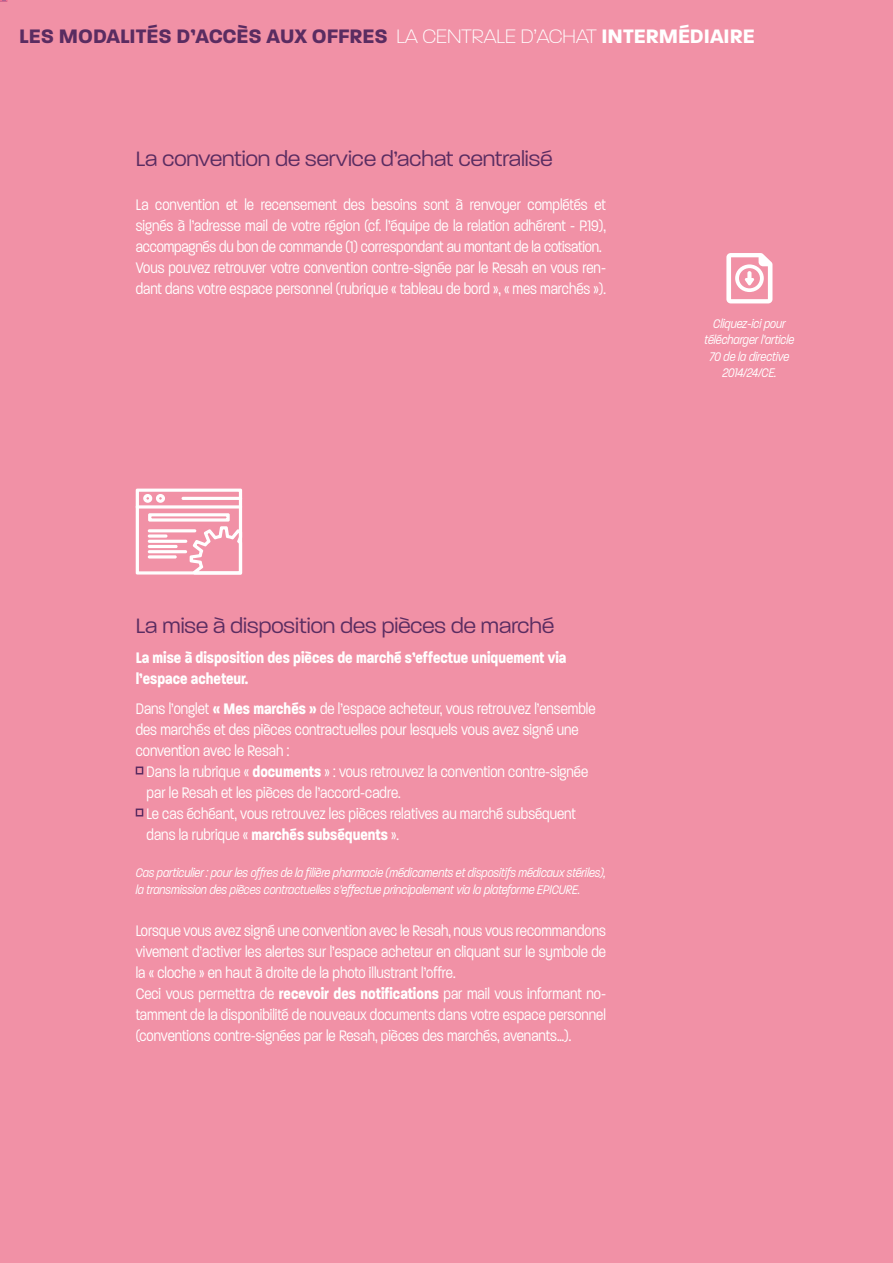
<style>
.page{position:relative;width:893px;height:1263px;background:#f191a6}
.page>*{position:absolute;margin:0;border:0;box-sizing:border-box;transform-origin:0 0}
.t1{font:300 22.5px "Paralucent";color:#5a2c61}
.t2{font:700 21.15px "Paralucent";color:#5a2c61}
.t3{font:300 16.5px/21px "Paralucent Condensed";color:#fff}
.t4{font:700 16.5px/21px "Paralucent Condensed";color:#fff}
.t5{font:italic 300 13.5px/16.5px "Paralucent Condensed";color:#fff}
.s1{font-weight:200;color:#fff}
.s2{color:#fff}
.s3{font-weight:700}
</style>
<div class="page">
<svg style="left:0;top:0;width:8px;height:2px"></svg>
<div style="left:136px;top:766px;width:7px;height:8px;border:2px solid #5a2c61"></div>
<div style="left:136px;top:808px;width:7px;height:8px;border:2px solid #5a2c61"></div>
<svg style="left:726px;top:253px;width:46px;height:50px"></svg>
<svg style="left:135px;top:488px;width:108px;height:87px"></svg>
<div style="left:148px;top:545px;width:30px;height:3px;border:2px solid #fff"></div>
<div style="left:148px;top:550px;width:39px;height:3px;border:2px solid #fff"></div>
<div style="left:148px;top:555px;width:29px;height:3px;border:2px solid #fff"></div>
<p class="t2" style="left:19px;top:24px;width:737px">LES MODALITÉS D’ACCÈS AUX OFFRES <span class="s1">LA CENTRALE D’ACHAT</span> <span class="s2">INTERMÉDIAIRE</span></p>
<h1 class="t1" style="left:136px;top:145px;width:418px">La convention de service d’achat centralisé</h1>
<p class="t3" style="left:136px;top:194px;width:472px">La convention et le recensement des besoins sont à renvoyer complétés et signés à l’adresse mail de votre région (cf. l’équipe de la relation adhérent - P.19), accompagnés du bon de commande (1) correspondant au montant de la cotisation.<br>Vous pouvez retrouver votre convention contre-signée par le Resah en vous ren&shy;dant dans votre espace personnel (rubrique « tableau de bord », « mes marchés »).</p>
<h1 class="t1" style="left:136px;top:613px;width:420px">La mise à disposition des pièces de marché</h1>
<p class="t4" style="left:136px;top:647px;width:432px">La mise à disposition des pièces de marché s’effectue uniquement via l’espace acheteur.</p>
<p class="t3" style="left:136px;top:698px;width:461px">Dans l’onglet <span class="s3">« Mes marchés »</span> de l’espace acheteur, vous retrouvez l’ensemble des marchés et des pièces contractuelles pour lesquels vous avez signé une convention avec le Resah :</p>
<p class="t3" style="left:147px;top:761px;width:443px">Dans la rubrique « <span class="s3">documents</span> » : vous retrouvez la convention contre-signée par le Resah et les pièces de l’accord-cadre.<br>Le cas échéant, vous retrouvez les pièces relatives au marché subséquent dans la rubrique « <span class="s3">marchés subséquents</span> ».</p>
<p class="t5" style="left:136px;top:864px;width:472px">Cas particulier : pour les offres de la filière pharmacie (médicaments et dispositifs médicaux stériles), la transmission des pièces contractuelles s’effectue principalement via la plateforme EPICURE.</p>
<p class="t3" style="left:136px;top:920px;width:472px">Lorsque vous avez signé une convention avec le Resah, nous vous recommandons vivement d’activer les alertes sur l’espace acheteur en cliquant sur le symbole de la « cloche » en haut à droite de la photo illustrant l’offre.<br>Ceci vous permettra de <span class="s3">recevoir des notifications</span> par mail vous informant no&shy;tamment de la disponibilité de nouveaux documents dans votre espace personnel (conventions contre-signées par le Resah, pièces des marchés, avenants…).</p>
<p class="t5" style="left:705px;top:315px;width:91px;text-align:center">Cliquez-ici pour télécharger l’article<br>70 de la directive<br>2014/24/CE.</p>
</div>
